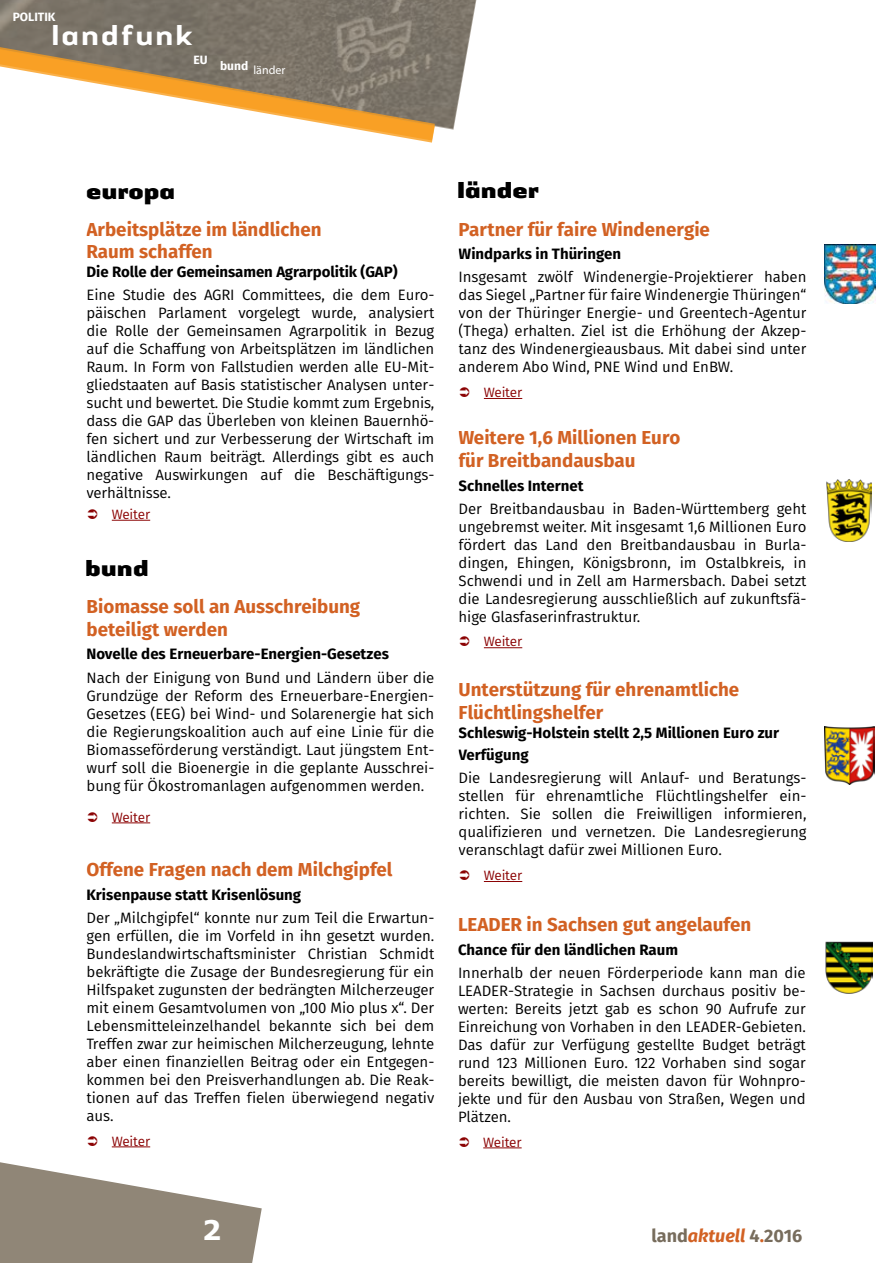
<style>
.page{position:relative;width:893px;height:1263px;background:#fff}
.page>*{position:absolute;margin:0;border:0;box-sizing:border-box;transform-origin:0 0}
.t1{font:500 30px "Authentic Sans LT";color:#fff}
.t2{font:700 27px "Verdana";color:#fff}
.t3{font:900 24px "Authentic Sans LT";color:#000}
.t4{font:700 18.75px/22.5px "Fira Sans";color:#d26123}
.t5{font:700 18px "Fira Sans";color:#776c5c}
.t6{font:15px/18px "Fira Sans";letter-spacing:-.005em;color:#000;text-align:justify}
.t7{font:700 15px/22.5px "Fira Sans";color:#000}
.t8{font:13.5px "Fira Sans";letter-spacing:-.01em;color:#8b0304}
.t9{font:12px "Myriad Pro";color:#fff}
.t10{font:700 12px "Fira Sans";color:#fff}
.s1{font-style:italic;color:#d26123}
.s2{color:#d26123}
</style>
<div class="page">
<svg style="left:0;top:0;width:477px;height:130px;background:#847e73"></svg>
<svg style="left:0;top:43px;width:435px;height:100px"></svg>
<img style="left:824px;top:726px;width:50px;height:59px">
<img style="left:826px;top:479px;width:45px;height:63px">
<hr style="left:112px;top:520px;width:38px;height:1px;background:#8b0304">
<hr style="left:484px;top:398px;width:38px;height:1px;background:#8b0304">
<img style="left:826px;top:941px;width:46px;height:52px">
<hr style="left:112px;top:822px;width:38px;height:1px;background:#8b0304">
<hr style="left:112px;top:1146px;width:38px;height:1px;background:#8b0304">
<hr style="left:484px;top:647px;width:38px;height:1px;background:#8b0304">
<hr style="left:484px;top:881px;width:38px;height:1px;background:#8b0304">
<hr style="left:483px;top:1147px;width:39px;height:1px;background:#8b0304">
<svg style="left:0;top:1162px;width:262px;height:101px"></svg>
<img style="left:824px;top:244px;width:51px;height:59px">
<p class="t10" style="left:13px;top:7px;width:44px">POLITIK</p>
<h1 class="t1" style="left:51px;top:16px;width:144px">landfunk</h1>
<p class="t10" style="left:193px;top:50px;width:16px">EU</p>
<p class="t9" style="left:220px;top:62px;width:67px"><sup>bund</sup> länder</p>
<h3 class="t3" style="left:86px;top:175px;width:91px">europa</h3>
<h3 class="t3" style="left:457px;top:174px;width:83px">länder</h3>
<p class="t4" style="left:87px;top:216px;width:236px">Arbeitsplätze im ländlichen<br>Raum schaffen</p>
<p class="t7" style="left:87px;top:260px;width:312px">Die Rolle der Gemeinsamen Agrarpolitik (GAP)</p>
<p class="t6" style="left:87px;top:286px;width:349px">Eine Studie des AGRI Committees, die dem Euro&shy;päischen Parlament vorgelegt wurde, analysiert die Rolle der Gemeinsamen Agrarpolitik in Bezug auf die Schaffung von Arbeitsplätzen im ländlichen Raum. In Form von Fallstudien werden alle EU-Mit&shy;gliedstaaten auf Basis statistischer Analysen unter&shy;sucht und bewertet. Die Studie kommt zum Ergebnis, dass die GAP das Überleben von kleinen Bauernhö&shy;fen sichert und zur Verbesserung der Wirtschaft im ländlichen Raum beiträgt. Allerdings gibt es auch negative Auswirkungen auf die Beschäftigungs&shy;verhältnisse.</p>
<p class="t8" style="left:112px;top:504px;width:40px">Weiter</p>
<h3 class="t3" style="left:85px;top:553px;width:65px">bund</h3>
<p class="t4" style="left:87px;top:594px;width:275px">Biomasse soll an Ausschreibung beteiligt werden</p>
<p class="t7" style="left:87px;top:642px;width:304px">Novelle des Erneuerbare-Energien-Gesetzes</p>
<p class="t6" style="left:87px;top:668px;width:349px">Nach der Einigung von Bund und Ländern über die Grundzüge der Reform des Erneuerbare-Energien-Gesetzes (EEG) bei Wind- und Solarenergie hat sich die Regierungskoalition auch auf eine Linie für die Biomasseförderung verständigt. Laut jüngstem Ent&shy;wurf soll die Bioenergie in die geplante Ausschrei&shy;bung für Ökostromanlagen aufgenommen werden.</p>
<p class="t8" style="left:112px;top:807px;width:40px">Weiter</p>
<p class="t4" style="left:87px;top:857px;width:307px">Offene Fragen nach dem Milchgipfel</p>
<p class="t7" style="left:87px;top:882px;width:216px">Krisenpause statt Krisenlösung</p>
<p class="t6" style="left:87px;top:908px;width:349px">Der „Milchgipfel“ konnte nur zum Teil die Erwartun&shy;gen erfüllen, die im Vorfeld in ihn gesetzt wurden.<br>Bundeslandwirtschaftsminister Christian Schmidt bekräftigte die Zusage der Bundesregierung für ein Hilfspaket zugunsten der bedrängten Milcherzeuger mit einem Gesamtvolumen von „100 Mio plus x“. Der Lebensmitteleinzelhandel bekannte sich bei dem Treffen zwar zur heimischen Milcherzeugung, lehnte aber einen finanziellen Beitrag oder ein Entgegen&shy;kommen bei den Preisverhandlungen ab. Die Reak&shy;tionen auf das Treffen fielen überwiegend negativ aus.</p>
<p class="t8" style="left:112px;top:1131px;width:40px">Weiter</p>
<p class="t4" style="left:459px;top:216px;width:253px">Partner für faire Windenergie</p>
<p class="t7" style="left:459px;top:242px;width:164px">Windparks in Thüringen</p>
<p class="t6" style="left:459px;top:268px;width:349px">Insgesamt zwölf Windenergie-Projektierer haben das Siegel „Partner für faire Windenergie Thüringen“ von der Thüringer Energie- und Greentech-Agentur (Thega) erhalten. Ziel ist die Erhöhung der Akzep&shy;tanz des Windenergieausbaus. Mit dabei sind unter anderem Abo Wind, PNE Wind und EnBW.</p>
<p class="t8" style="left:484px;top:382px;width:40px">Weiter</p>
<p class="t4" style="left:459px;top:425px;width:223px">Weitere 1,6 Millionen Euro für Breitbandausbau</p>
<p class="t7" style="left:459px;top:473px;width:127px">Schnelles Internet</p>
<p class="t6" style="left:459px;top:499px;width:349px">Der Breitbandausbau in Baden-Württemberg geht ungebremst weiter. Mit insgesamt 1,6 Millionen Euro fördert das Land den Breitbandausbau in Burla&shy;dingen, Ehingen, Königsbronn, im Ostalbkreis, in Schwendi und in Zell am Harmersbach. Dabei setzt die Landesregierung ausschließlich auf zukunftsfä&shy;hige Glasfaserinfrastruktur.</p>
<p class="t8" style="left:484px;top:632px;width:40px">Weiter</p>
<p class="t4" style="left:459px;top:677px;width:282px">Unterstützung für ehrenamtliche<br>Flüchtlingshelfer</p>
<p class="t7" style="left:459px;top:720px;width:322px">Schleswig-Holstein stellt 2,5 Millionen Euro zur<br>Verfügung</p>
<p class="t6" style="left:459px;top:769px;width:349px">Die Landesregierung will Anlauf- und Beratungs&shy;stellen für ehrenamtliche Flüchtlingshelfer ein&shy;richten. Sie sollen die Freiwilligen informieren, qualifizieren und vernetzen. Die Landesregierung veranschlagt dafür zwei Millionen Euro.</p>
<p class="t8" style="left:484px;top:865px;width:40px">Weiter</p>
<p class="t4" style="left:458px;top:912px;width:295px">LEADER in Sachsen gut angelaufen</p>
<p class="t7" style="left:458px;top:937px;width:222px">Chance für den ländlichen Raum</p>
<p class="t6" style="left:458px;top:963px;width:349px">Innerhalb der neuen Förderperiode kann man die LEADER-Strategie in Sachsen durchaus positiv be&shy;werten: Bereits jetzt gab es schon 90 Aufrufe zur Einreichung von Vorhaben in den LEADER-Gebieten.<br>Das dafür zur Verfügung gestellte Budget beträgt rund 123 Millionen Euro. 122 Vorhaben sind sogar bereits bewilligt, die meisten davon für Wohnpro&shy;jekte und für den Ausbau von Straßen, Wegen und Plätzen.</p>
<p class="t8" style="left:483px;top:1132px;width:40px">Weiter</p>
<h2 class="t2" style="left:202px;top:1211px;width:21px">2</h2>
<p class="t5" style="left:652px;top:1220px;width:152px">land<span class="s1">aktuell</span> 4<span class="s2">.</span>2016</p>
</div>
